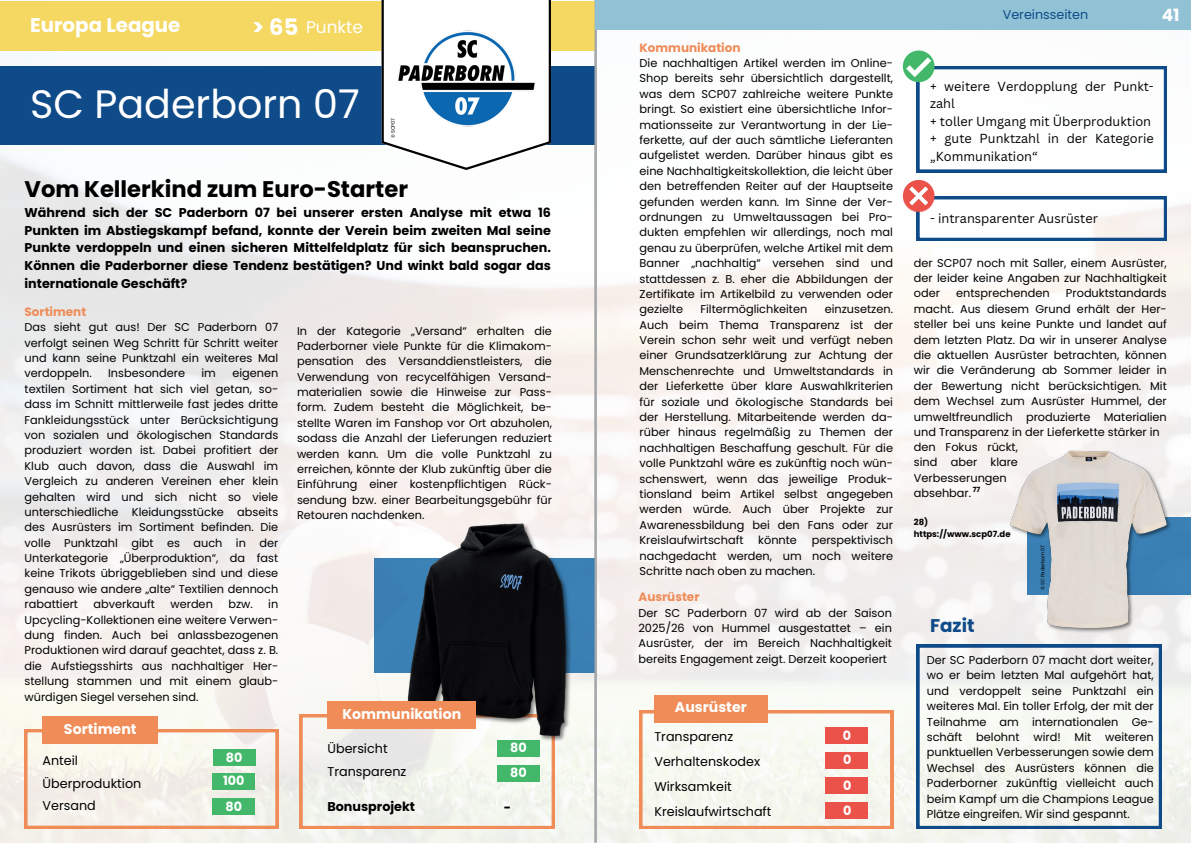
<style>
.page{position:relative;width:1191px;height:843px;background:#fff}
.page>*{position:absolute;margin:0;border:0;box-sizing:border-box;transform-origin:0 0}
.t1{font:39.6px "Poppins";color:#fff}
.t2{font:700 22.6px "Poppins";color:#000}
.t3{font:700 19.8px "Poppins";color:#fff}
.t4{font:700 18.4px "Poppins";color:#0f4b88}
.t5{font:17px "Poppins";color:#fff}
.t6{font:700 17px "Poppins";color:#fff}
.t7{font:700 14.1px "Poppins";color:#fff}
.t8{font:700 12.7px/17.5px "Poppins";color:#000;text-align:justify}
.t9{font:12.7px/17.5px "Canva Sans";color:#000}
.t10{font:12.7px/22.8px "Poppins";color:#000}
.t11{font:700 12.7px/25.1px "Poppins";color:#fff}
.t12{font:12.7px "Poppins";color:#0f4b88}
.t13{font:700 12px "Poppins";color:#ef8c58}
.t14{font:11.3px/15.4px "Poppins";color:#000;text-align:justify}
.t15{font:700 8.5px/11.7px "Poppins";color:#000}
.t16{font:700 7.1px "Poppins";color:#000}
.t17{font:4.9px "Poppins";letter-spacing:-.02em;color:#000}
.s1{font-weight:700;font-size:22.6px}
</style>
<div class="page">
<img style="left:0;top:0;width:1190px;height:842px">
<svg style="left:25px;top:729px;width:253px;height:99px"></svg>
<div style="left:0;top:66px;width:595px;height:79px;background:#0f4b88"></div>
<div style="left:43px;top:715px;width:115px;height:28px;background:#ef8c58"></div>
<svg style="left:300px;top:714px;width:254px;height:114px"></svg>
<svg style="left:639px;top:710px;width:253px;height:118px"></svg>
<svg style="left:902px;top:180px;width:264px;height:61px"></svg>
<svg style="left:902px;top:50px;width:264px;height:122px"></svg>
<svg style="left:916px;top:644px;width:245px;height:184px"></svg>
<div style="left:0;top:1px;width:595px;height:49px;background:#f4d862"></div>
<div style="left:213px;top:749px;width:42px;height:16px;background:#43b86b"></div>
<div style="left:212px;top:773px;width:43px;height:16px;background:#43b86b"></div>
<div style="left:212px;top:798px;width:43px;height:16px;background:#43b86b"></div>
<div style="left:497px;top:739px;width:43px;height:17px;background:#43b86b"></div>
<div style="left:497px;top:765px;width:43px;height:16px;background:#43b86b"></div>
<div style="left:825px;top:727px;width:43px;height:16px;background:#ea524a"></div>
<div style="left:825px;top:752px;width:43px;height:16px;background:#ea524a"></div>
<div style="left:825px;top:777px;width:43px;height:16px;background:#ea524a"></div>
<div style="left:825px;top:802px;width:43px;height:16px;background:#ea524a"></div>
<svg style="left:381px;top:0;width:170px;height:170px"></svg>
<div style="left:1026px;top:516px;width:164px;height:78px;background:#3b80b4"></div>
<div style="left:654px;top:695px;width:113px;height:27px;background:#ef8c58"></div>
<div style="left:374px;top:557px;width:221px;height:115px;background:#3b80b4"></div>
<img style="left:404px;top:519px;width:169px;height:225px">
<div style="left:327px;top:701px;width:149px;height:27px;background:#ef8c58"></div>
<img style="left:1007px;top:447px;width:165px;height:188px">
<hr style="left:594px;top:0;width:2px;height:842px;background:#a6a9ab">
<div style="left:595px;top:0;width:595px;height:30px;background:#90c1d5"></div>
<img style="left:396px;top:30px;width:140px;height:96px">
<h3 class="t3" style="left:30px;top:14px;width:152px">Europa League</h3>
<h3 class="t5" style="left:252px;top:17px;width:112px"><span class="s1">&gt; 65</span> Punkte</h3>
<h1 class="t1" style="left:30px;top:81px;width:331px">SC Paderborn 07</h1>
<p class="t17" style="left:390px;top:138px;width:22px;rotate:-90deg">© SCP07</p>
<h2 class="t2" style="left:25px;top:176px;width:385px">Vom Kellerkind zum Euro-Starter</h2>
<p class="t8" style="left:25px;top:204px;width:528px">Während sich der SC Paderborn 07 bei unserer ersten Analyse mit etwa 16<br>Punkten im Abstiegskampf befand, konnte der Verein beim zweiten Mal seine Punkte verdoppeln und einen sicheren Mittelfeldplatz für sich beanspruchen.<br>Können die Paderborner diese Tendenz bestätigen? Und winkt bald sogar das internationale Geschäft?</p>
<p class="t13" style="left:25px;top:304px;width:63px">Sortiment</p>
<p class="t14" style="left:25px;top:319px;width:255px">Das sieht gut aus! Der SC Paderborn 07 verfolgt seinen Weg Schritt für Schritt weiter und kann seine Punktzahl ein weiteres Mal verdoppeln.</p>
<p class="t14" style="left:25px;top:365px;width:255px;text-indent:208px">eigenen textilen Sortiment hat sich viel getan, so&shy;dass im Schnitt mittlerweile fast jedes dritte Fankleidungsstück unter Berücksichtigung von sozialen und ökologischen Standards produziert worden ist. Dabei profitiert der Klub auch davon, dass die Auswahl im Vergleich zu anderen Vereinen eher klein gehalten wird und sich nicht so viele unterschiedliche Kleidungsstücke abseits des Ausrüsters im Sortiment befinden. Die volle Punktzahl gibt es auch in der Unterkategorie „Überproduktion“, da fast keine Trikots übriggeblieben sind und diese genauso wie andere „alte“ Textilien dennoch rabattiert</p>
<p class="t14" style="left:108px;top:365px;width:78px">Insbesondere</p>
<p class="t14" style="left:201px;top:365px;width:16px">im</p>
<p class="t14" style="left:94px;top:596px;width:63px">abverkauft</p>
<p class="t14" style="left:170px;top:596px;width:44px">werden</p>
<p class="t14" style="left:228px;top:596px;width:26px">bzw.</p>
<p class="t14" style="left:25px;top:596px;width:255px;text-indent:244px">in Upcycling-Kollektionen eine weitere Verwen&shy;dung finden. Auch bei anlassbezogenen Produktionen wird darauf geachtet, dass z. B. die Aufstiegsshirts aus nachhaltiger Her&shy;stellung stammen und mit einem glaub&shy;würdigen Siegel versehen sind.</p>
<p class="t7" style="left:64px;top:720px;width:74px">Sortiment</p>
<p class="t10" style="left:43px;top:748px;width:100px">Anteil<br>Überproduktion<br>Versand</p>
<p class="t11" style="left:226px;top:745px;width:18px">80</p>
<p class="t11" style="left:225px;top:793px;width:18px">80</p>
<p class="t11" style="left:223px;top:768px;width:23px">100</p>
<p class="t14" style="left:297px;top:323px;width:256px">In der Kategorie „Versand“ erhalten die Paderborner viele Punkte für die Klimakom&shy;pensation des Versanddienstleisters, die Verwendung von recycelfähigen Versand&shy;materialien sowie die Hinweise zur Pass&shy;form. Zudem besteht die Möglichkeit, be&shy;stellte Waren im Fanshop vor Ort abzuholen, sodass die Anzahl der Lieferungen reduziert werden kann. Um die volle Punktzahl zu erreichen, könnte der Klub zukünftig über die Einführung einer kostenpflichtigen Rück&shy;sendung bzw. einer Bearbeitungsgebühr für Retouren nachdenken.</p>
<p class="t7" style="left:342px;top:705px;width:120px">Kommunikation</p>
<p class="t10" style="left:327px;top:737px;width:80px">Übersicht<br>Transparenz</p>
<p class="t8" style="left:327px;top:797px;width:89px">Bonusprojekt</p>
<p class="t11" style="left:510px;top:735px;width:18px">80<br>80</p>
<p class="t8" style="left:503px;top:798px;width:9px">-</p>
<p class="t13" style="left:639px;top:40px;width:102px">Kommunikation</p>
<p class="t14" style="left:639px;top:55px;width:255px">Die nachhaltigen Artikel werden im Online-Shop bereits sehr übersichtlich dargestellt, was dem SCP07 zahlreiche weitere Punkte bringt. So existiert eine übersichtliche Infor&shy;mationsseite zur Verantwortung in der Lie&shy;ferkette, auf der auch sämtliche Lieferanten aufgelistet werden. Darüber hinaus gibt es eine Nachhaltigkeitskollektion, die leicht über den betreffenden Reiter auf der Hauptseite gefunden werden kann. Im Sinne der Ver&shy;ordnungen zu Umweltaussagen bei Pro&shy;dukten empfehlen wir allerdings, noch mal genau zu überprüfen, welche Artikel mit dem Banner „nachhaltig“ versehen sind und stattdessen z. B. eher die Abbildungen der Zertifikate im Artikelbild zu verwenden oder gezielte</p>
<p class="t14" style="left:639px;top:301px;width:255px;text-indent:185px">einzusetzen.<br>Auch beim Thema Transparenz ist der Verein schon sehr weit und verfügt neben einer Grundsatzerklärung zur Achtung der Menschenrechte und Umweltstandards in der Lieferkette über klare Auswahlkriterien für soziale und ökologische Standards bei der Herstellung. Mitarbeitende werden da&shy;rüber hinaus regelmäßig zu Themen der nachhaltigen Beschaffung geschult. Für die volle Punktzahl wäre es zukünftig noch wün&shy;schenswert, wenn das jeweilige Produk&shy;tionsland beim Artikel selbst angegeben werden würde. Auch über Projekte zur Awarenessbildung bei den Fans oder zur Kreislaufwirtschaft</p>
<p class="t14" style="left:700px;top:301px;width:108px">Filtermöglichkeiten</p>
<p class="t14" style="left:639px;top:532px;width:255px;text-indent:172px">perspektivisch nachgedacht werden, um noch weitere Schritte nach oben zu machen.</p>
<p class="t14" style="left:758px;top:532px;width:40px">könnte</p>
<p class="t13" style="left:638px;top:590px;width:63px">Ausrüster</p>
<p class="t14" style="left:638px;top:604px;width:255px">Der SC Paderborn 07 wird ab der Saison 2025/26 von Hummel ausgestattet – ein Ausrüster, der im Bereich Nachhaltigkeit bereits Engagement zeigt. Derzeit kooperiert</p>
<p class="t7" style="left:675px;top:698px;width:73px">Ausrüster</p>
<p class="t10" style="left:654px;top:724px;width:118px;line-height:24.9px">Transparenz<br>Verhaltenskodex<br>Wirksamkeit<br>Kreislaufwirtschaft</p>
<p class="t11" style="left:842px;top:722px;width:10px">0</p>
<p class="t11" style="left:843px;top:747px;width:10px">0</p>
<p class="t11" style="left:843px;top:772px;width:10px">0<br>0</p>
<p class="t12" style="left:1002px;top:7px;width:87px">Vereinsseiten</p>
<h3 class="t6" style="left:1161px;top:5px;width:19px">41</h3>
<p class="t9" style="left:930px;top:77px;width:225px">+ weitere Verdopplung der Punkt&shy;zahl<br>+ toller Umgang mit Überproduktion + gute Punktzahl in der Kategorie „Kommunikation“</p>
<p class="t9" style="left:930px;top:210px;width:169px">- intransparenter Ausrüster</p>
<p class="t14" style="left:913px;top:255px;width:254px">der SCP07 noch mit Saller, einem Ausrüster, der leider keine Angaben zur Nachhaltigkeit oder</p>
<p class="t14" style="left:913px;top:286px;width:254px;text-indent:152px">Produktstandards macht. Aus diesem Grund erhält der Her&shy;steller bei uns keine Punkte und landet auf dem letzten Platz. Da wir in unserer Analyse die aktuellen Ausrüster betrachten, können wir die Veränderung ab Sommer leider in der Bewertung nicht berücksichtigen. Mit dem Wechsel zum Ausrüster Hummel, der umweltfreundlich produzierte Materialien und Transparenz in der Lieferkette stärker in</p>
<p class="t14" style="left:956px;top:286px;width:95px">entsprechenden</p>
<p class="t14" style="left:913px;top:439px;width:106px;text-align:left">den Fokus rückt, sind aber klare<br>Verbesserungen absehbar.</p>
<p class="t15" style="left:913px;top:516px;width:98px">28) https://www.scp07.de</p>
<p class="t16" style="left:972px;top:485px;width:9px">77</p>
<p class="t17" style="left:1039px;top:590px;width:46px;rotate:-90deg">© SC Paderborn 07</p>
<h3 class="t4" style="left:930px;top:615px;width:46px">Fazit</h3>
<p class="t14" style="left:926px;top:652px;width:228px">Der SC Paderborn 07 macht dort weiter, wo er beim letzten Mal aufgehört hat, und verdoppelt seine Punktzahl ein weiteres Mal. Ein toller Erfolg, der mit der Teilnahme am internationalen Ge&shy;schäft belohnt wird! Mit weiteren punktuellen Verbesserungen sowie dem Wechsel des Ausrüsters können die Paderborner zukünftig vielleicht auch beim Kampf um die Champions League Plätze eingreifen. Wir sind gespannt.</p>
</div>
